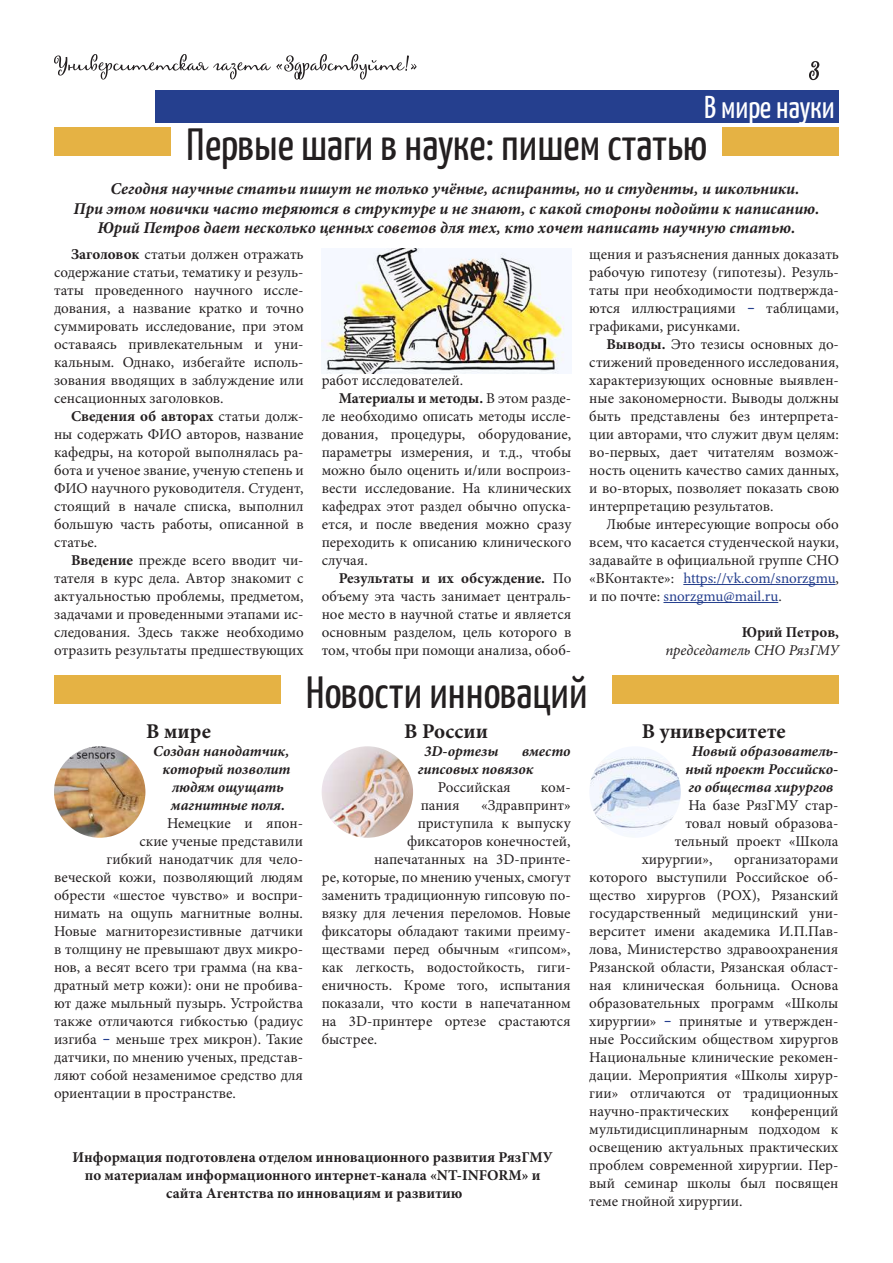
<style>
.page{position:relative;width:893px;height:1263px;background:#fff}
.page>*{position:absolute;margin:0;border:0;box-sizing:border-box;transform-origin:0 0}
.t1{font:45px "Yanone Kaffeesatz";color:#231f20}
.t2{font:31.5px "Yanone Kaffeesatz";color:#fff}
.t3{font:700 21px "Minion Pro";color:#231f20}
.t4{font:italic 700 16.5px "Minion Pro";color:#231f20}
.t5{font:15px/18px "Minion Pro";color:#231f20;text-align:justify}
.t6{font:700 15px/18px "Minion Pro";color:#231f20;text-align:center}
.t7{font:italic 700 15px/18px "Minion Pro";color:#231f20}
.t8{font:italic 15px "Minion Pro";letter-spacing:-.005em;color:#231f20}
.s1{font-weight:700}
.s2{font-weight:400}
.s3{font-family:"GOST Type B";font-size:18px;color:#253f8e}
.s4{color:#253f8e}
</style>
<div class="page">
<svg style="left:809px;top:61px;width:10px;height:19px"></svg>
<svg style="left:54px;top:54px;width:363px;height:26px"></svg>
<div style="left:54px;top:127px;width:117px;height:28px;background:#e5b244"></div>
<div style="left:155px;top:90px;width:684px;height:33px;background:#253f8e"></div>
<hr style="left:683px;top:584px;width:152px;height:1px;background:#253f8e">
<hr style="left:663px;top:602px;width:115px;height:1px;background:#253f8e">
<img style="left:322px;top:248px;width:243px;height:126px">
<div style="left:54px;top:675px;width:227px;height:28px;background:#e5b244"></div>
<div style="left:612px;top:675px;width:227px;height:28px;background:#e5b244"></div>
<img style="left:54px;top:746px;width:91px;height:92px;border-radius:46px">
<img style="left:322px;top:746px;width:91px;height:92px;border-radius:46px">
<img style="left:589px;top:746px;width:92px;height:92px;border-radius:46px">
<div style="left:722px;top:127px;width:117px;height:28px;background:#e5b244"></div>
<h2 class="t2" style="left:704px;top:87px;width:132px">В мире науки</h2>
<h1 class="t1" style="left:186px;top:117px;width:523px">Первые шаги в науке: пишем статью</h1>
<p class="t4" style="left:110px;top:177px;width:691px">Сегодня научные статьи пишут не только учёные, аспиранты, но и студенты, и школьники.</p>
<p class="t4" style="left:74px;top:197px;width:747px">При этом новички часто теряются в структуре и не знают, с какой стороны подойти к написанию.</p>
<p class="t4" style="left:97px;top:216px;width:700px">Юрий Петров дает несколько ценных советов для тех, кто хочет написать научную статью.</p>
<p class="t5" style="left:54px;top:245px;width:251px;text-indent:17px"><span class="s1">Заголовок</span> статьи должен отражать содержание статьи, тематику и резуль&shy;таты проведенного научного иссле&shy;дования, а название кратко и точно суммировать исследование, при этом оставаясь привлекательным и уни&shy;кальным. Однако, избегайте исполь&shy;зования вводящих в заблуждение или сенсационных заголовков.</p>
<p class="t5" style="left:54px;top:407px;width:251px;text-indent:17px"><span class="s1">Сведения об авторах</span> статьи долж&shy;ны содержать ФИО авторов, название кафедры, на которой выполнялась ра&shy;бота и ученое звание, ученую степень и ФИО научного руководителя. Студент, стоящий в начале списка, выполнил большую часть работы, описанной в статье.</p>
<p class="t5" style="left:54px;top:551px;width:251px;text-indent:17px"><span class="s1">Введение</span> прежде всего вводит чи&shy;тателя в курс дела. Автор знакомит с актуальностью проблемы, предметом, задачами и проведенными этапами ис&shy;следования. Здесь также необходимо отразить результаты предшествующих</p>
<p class="t5" style="left:322px;top:371px;width:143px">работ исследователей.</p>
<p class="t6" style="left:339px;top:389px;width:234px">Материалы и методы. <span class="s2">В этом разде-</span></p>
<p class="t5" style="left:322px;top:407px;width:251px">ле необходимо описать методы иссле-</p>
<p class="t5" style="left:322px;top:425px;width:251px">дования, процедуры, оборудование,</p>
<p class="t5" style="left:322px;top:443px;width:251px">параметры измерения, и т.д., чтобы</p>
<p class="t5" style="left:322px;top:461px;width:251px">можно было оценить и/или воспроиз-</p>
<p class="t5" style="left:322px;top:479px;width:251px">вести исследование. На клинических</p>
<p class="t5" style="left:322px;top:497px;width:251px">кафедрах этот раздел обычно опуска-</p>
<p class="t5" style="left:322px;top:515px;width:251px">ется, и после введения можно сразу</p>
<p class="t5" style="left:322px;top:533px;width:251px">переходить к описанию клинического</p>
<p class="t5" style="left:322px;top:551px;width:48px">случая.</p>
<p class="t6" style="left:339px;top:569px;width:234px">Результаты и их обсуждение. <span class="s2">По</span></p>
<p class="t5" style="left:322px;top:587px;width:251px">объему эта часть занимает централь-</p>
<p class="t5" style="left:322px;top:605px;width:251px">ное место в научной статье и является</p>
<p class="t5" style="left:322px;top:623px;width:251px">основным разделом, цель которого в</p>
<p class="t5" style="left:322px;top:641px;width:251px">том, чтобы при помощи анализа, обоб-</p>
<p class="t5" style="left:589px;top:245px;width:251px">щения и разъяснения данных доказать рабочую гипотезу (гипотезы). Резуль&shy;таты при необходимости подтвержда&shy;ются иллюстрациями <span class="s3">-</span> таблицами, графиками, рисунками.</p>
<p class="t5" style="left:589px;top:335px;width:251px;text-indent:17px"><span class="s1">Выводы.</span> Это тезисы основных до&shy;стижений проведенного исследования, характеризующих основные выявлен&shy;ные закономерности. Выводы должны быть представлены без интерпрета&shy;ции авторами, что служит двум целям: во-первых, дает читателям возмож&shy;ность оценить качество самих данных, и во-вторых, позволяет показать свою интерпретацию результатов.</p>
<p class="t5" style="left:589px;top:515px;width:251px;text-indent:17px">Любые интересующие вопросы обо всем, что касается студенческой науки, задавайте в официальной группе СНО «ВКонтакте»: <span class="s4">https://vk.com/snorzgmu</span>, и по почте: <span class="s4">snorzgmu@mail.ru</span>.</p>
<p class="t6" style="left:742px;top:623px;width:99px">Юрий Петров,</p>
<p class="t8" style="left:666px;top:640px;width:175px">председатель СНО РязГМУ</p>
<h1 class="t1" style="left:305px;top:665px;width:284px">Новости инноваций</h1>
<h3 class="t3" style="left:146px;top:716px;width:66px">В мире</h3>
<p class="t7" style="left:153px;top:742px;width:138px">Создан нанодатчик,</p>
<p class="t7" style="left:162px;top:760px;width:130px">который позволит</p>
<p class="t7" style="left:172px;top:778px;width:113px">людям ощущать</p>
<p class="t7" style="left:171px;top:796px;width:116px">магнитные поля.</p>
<p class="t5" style="left:167px;top:814px;width:137px">Немецкие и япон-</p>
<p class="t5" style="left:140px;top:832px;width:165px">ские ученые представили</p>
<p class="t5" style="left:106px;top:850px;width:198px">гибкий нанодатчик для чело-</p>
<p class="t5" style="left:54px;top:868px;width:250px">веческой кожи, позволяющий людям</p>
<p class="t5" style="left:54px;top:886px;width:250px">обрести «шестое чувство» и воспри-</p>
<p class="t5" style="left:54px;top:904px;width:251px">нимать на ощупь магнитные волны.</p>
<p class="t5" style="left:54px;top:922px;width:250px">Новые магниторезистивные датчики</p>
<p class="t5" style="left:54px;top:940px;width:250px">в толщину не превышают двух микро-</p>
<p class="t5" style="left:54px;top:958px;width:250px">нов, а весят всего три грамма (на ква-</p>
<p class="t5" style="left:54px;top:976px;width:250px">дратный метр кожи): они не пробива-</p>
<p class="t5" style="left:54px;top:994px;width:250px">ют даже мыльный пузырь. Устройства</p>
<p class="t5" style="left:54px;top:1012px;width:250px">также отличаются гибкостью (радиус</p>
<p class="t5" style="left:54px;top:1030px;width:250px">изгиба <span class="s3">-</span> меньше трех микрон). Такие</p>
<p class="t5" style="left:54px;top:1048px;width:250px">датчики, по мнению ученых, представ-</p>
<p class="t5" style="left:54px;top:1066px;width:250px">ляют собой незаменимое средство для</p>
<p class="t5" style="left:54px;top:1084px;width:183px">ориентации в пространстве.</p>
<h3 class="t3" style="left:404px;top:716px;width:85px">В России</h3>
<p class="t7" style="left:424px;top:742px;width:76px">3D-ортезы</p>
<p class="t7" style="left:418px;top:742px;width:154px;text-indent:104px">вместо гипсовых повязок</p>
<p class="t5" style="left:438px;top:778px;width:75px">Российская</p>
<p class="t5" style="left:541px;top:778px;width:31px">ком-</p>
<p class="t5" style="left:421px;top:796px;width:41px">пания</p>
<p class="t5" style="left:481px;top:796px;width:91px">«Здравпринт»</p>
<p class="t5" style="left:418px;top:814px;width:154px">приступила к выпуску</p>
<p class="t5" style="left:407px;top:832px;width:165px">фиксаторов конечностей,</p>
<p class="t5" style="left:374px;top:850px;width:198px">напечатанных на 3D-принте-</p>
<p class="t5" style="left:322px;top:868px;width:251px">ре, которые, по мнению ученых, смогут</p>
<p class="t5" style="left:322px;top:886px;width:250px">заменить традиционную гипсовую по-</p>
<p class="t5" style="left:322px;top:904px;width:250px">вязку для лечения переломов. Новые</p>
<p class="t5" style="left:322px;top:922px;width:250px">фиксаторы обладают такими преиму-</p>
<p class="t5" style="left:322px;top:940px;width:251px">ществами перед обычным «гипсом»,</p>
<p class="t5" style="left:322px;top:958px;width:250px">как легкость, водостойкость, гиги-</p>
<p class="t5" style="left:322px;top:976px;width:250px">еничность. Кроме того, испытания</p>
<p class="t5" style="left:322px;top:994px;width:251px">показали, что кости в напечатанном</p>
<p class="t5" style="left:322px;top:1012px;width:251px">на 3D-принтере ортезе срастаются</p>
<p class="t5" style="left:322px;top:1030px;width:57px">быстрее.</p>
<p class="t6" style="left:73px;top:1148px;width:482px">Информация подготовлена отделом инновационного развития РязГМУ по материалам информационного интернет-канала «NT-INFORM» и сайта Агентства по инновациям и развитию</p>
<h3 class="t3" style="left:642px;top:716px;width:145px">В университете</h3>
<p class="t7" style="left:685px;top:742px;width:154px;text-align:center">Новый образователь&shy;ный проект Российско&shy;го общества хирургов</p>
<p class="t5" style="left:688px;top:796px;width:152px">На базе РязГМУ стар-</p>
<p class="t5" style="left:685px;top:814px;width:155px">товал новый образова-</p>
<p class="t5" style="left:675px;top:832px;width:165px">тельный проект «Школа</p>
<p class="t5" style="left:642px;top:850px;width:72px">хирургии»,</p>
<p class="t5" style="left:589px;top:850px;width:251px;text-indent:145px">организаторами которого выступили Российское об&shy;щество хирургов (РОХ), Рязанский государственный медицинский уни&shy;верситет имени академика И.П.Пав&shy;лова, Министерство здравоохранения Рязанской области, Рязанская област&shy;ная клиническая больница. Основа образовательных программ «Школы хирургии» <span class="s3">-</span> принятые и утвержден&shy;ные Российским обществом хирургов Национальные клинические рекомен&shy;дации. Мероприятия «Школы хирур&shy;гии» отличаются от традиционных научно-практических</p>
<p class="t5" style="left:589px;top:1102px;width:251px;text-indent:162px">конференций мультидисциплинарным подходом к освещению актуальных практических проблем современной хирургии. Пер&shy;вый семинар школы был посвящен теме гнойной хирургии.</p>
</div>
